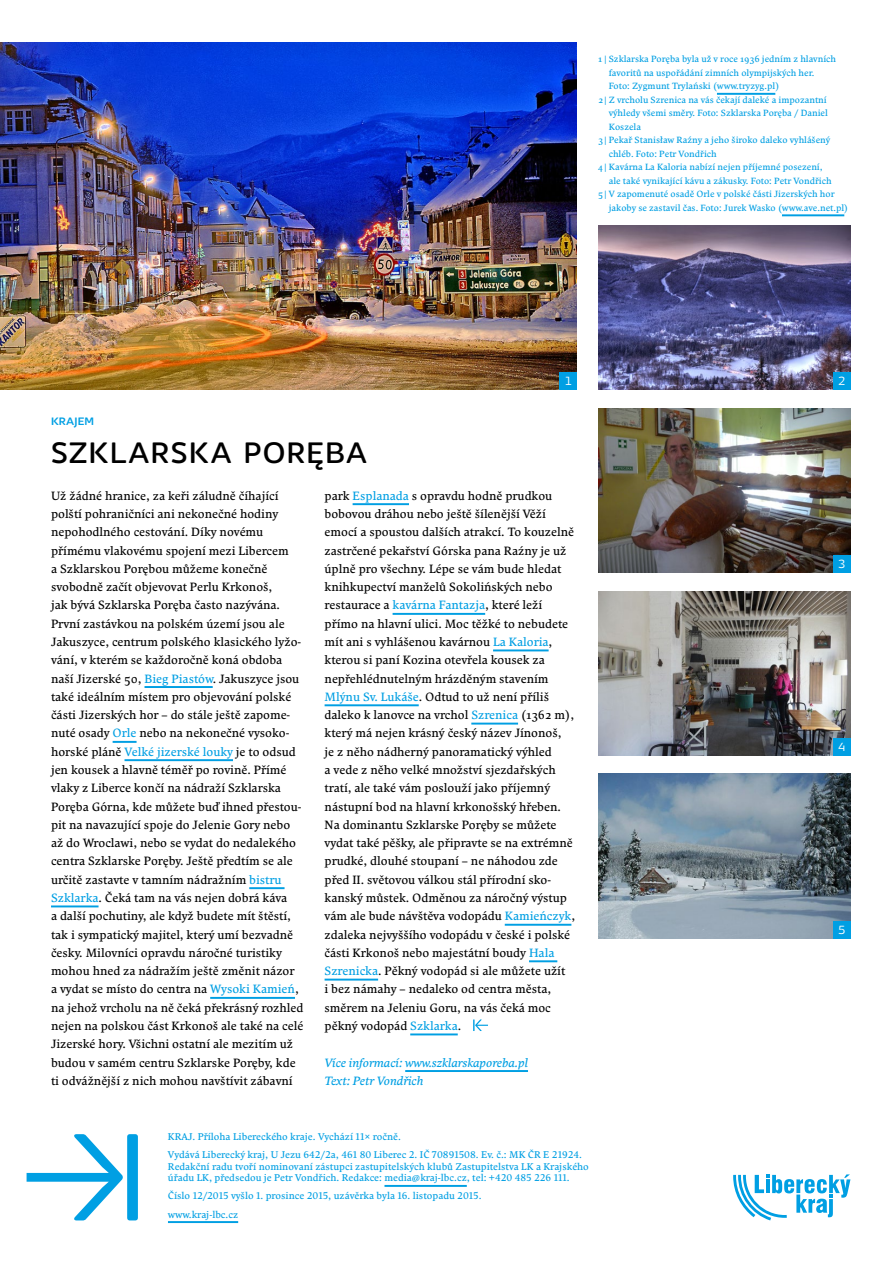
<style>
.page{position:relative;width:893px;height:1263px;background:#fff}
.page>*{position:absolute;margin:0;border:0;box-sizing:border-box;transform-origin:0 0}
.t1{font:500 30px "Knedle";letter-spacing:.05em;color:#000}
.t2{font:500 13.5px "Knedle";color:#009fe3}
.t3{font:12px/18.3px "Comenia Serif";color:#000}
.t4{font:italic 12px/18.3px "Comenia Serif";color:#009fe3}
.t5{font:12px "Knedle";color:#fff}
.t6{font:9.75px/18.1px "Comenia Serif";color:#009fe3}
.t7{font:9px "Comenia Serif";color:#009fe3}
.s1{color:#009fe3}
</style>
<div class="page">
<hr style="left:145px;top:686px;width:68px;height:2px;background:#009fe3">
<hr style="left:113px;top:741px;width:24px;height:2px;background:#009fe3">
<hr style="left:125px;top:759px;width:108px;height:2px;background:#009fe3">
<hr style="left:249px;top:887px;width:36px;height:2px;background:#009fe3">
<hr style="left:51px;top:905px;width:48px;height:2px;background:#009fe3">
<hr style="left:210px;top:997px;width:85px;height:2px;background:#009fe3">
<hr style="left:353px;top:503px;width:56px;height:2px;background:#009fe3">
<hr style="left:393px;top:613px;width:92px;height:2px;background:#009fe3">
<hr style="left:493px;top:649px;width:56px;height:2px;background:#009fe3">
<hr style="left:325px;top:704px;width:94px;height:2px;background:#009fe3">
<hr style="left:471px;top:723px;width:47px;height:1px;background:#009fe3">
<hr style="left:505px;top:924px;width:66px;height:2px;background:#009fe3">
<hr style="left:529px;top:960px;width:28px;height:2px;background:#009fe3">
<hr style="left:325px;top:979px;width:53px;height:1px;background:#009fe3">
<hr style="left:410px;top:1033px;width:48px;height:2px;background:#009fe3">
<hr style="left:405px;top:1070px;width:123px;height:2px;background:#009fe3">
<svg style="left:473px;top:1019px;width:15px;height:12px"></svg>
<div style="left:127px;top:1134px;width:11px;height:86px;background:#009fe3;border-radius:3px"></div>
<svg style="left:27px;top:1134px;width:96px;height:86px"></svg>
<hr style="left:384px;top:1185px;width:83px;height:2px;background:#009fe3">
<hr style="left:168px;top:1221px;width:70px;height:2px;background:#009fe3">
<hr style="left:717px;top:93px;width:58px;height:2px;background:#009fe3">
<hr style="left:782px;top:214px;width:62px;height:2px;background:#009fe3">
<img style="left:0;top:43px;width:577px;height:347px">
<div style="left:560px;top:373px;width:17px;height:17px;background:#009fe3"></div>
<svg style="left:733px;top:1174px;width:117px;height:46px"></svg>
<img style="left:598px;top:225px;width:252px;height:165px">
<img style="left:598px;top:591px;width:252px;height:165px">
<img style="left:598px;top:774px;width:252px;height:164px">
<img style="left:598px;top:408px;width:252px;height:165px">
<div style="left:833px;top:556px;width:17px;height:17px;background:#009fe3"></div>
<div style="left:833px;top:373px;width:17px;height:17px;background:#009fe3"></div>
<div style="left:833px;top:739px;width:17px;height:17px;background:#009fe3"></div>
<div style="left:833px;top:921px;width:17px;height:17px;background:#009fe3"></div>
<p class="t7" style="left:598px;top:53px;width:239px">1 | Szklarska Poręba byla už v roce 1936 jedním z hlavních</p>
<p class="t7" style="left:609px;top:66px;width:207px">favoritů na uspořádání zimních olympijských her.</p>
<p class="t7" style="left:609px;top:80px;width:172px">Foto: Zygmunt Trylański (www.tryzyg.pl)</p>
<p class="t7" style="left:598px;top:93px;width:230px">2| Z vrcholu Szrenica na vás čekají daleké a impozantní</p>
<p class="t7" style="left:609px;top:107px;width:221px">výhledy všemi směry. Foto: Szklarska Poręba / Daniel</p>
<p class="t7" style="left:609px;top:120px;width:34px">Koszela</p>
<p class="t7" style="left:598px;top:134px;width:234px">3| Pekař Stanisław Raźny a jeho široko daleko vyhlášený</p>
<p class="t7" style="left:609px;top:147px;width:109px">chléb. Foto: Petr Vondřich</p>
<p class="t7" style="left:598px;top:161px;width:226px">4| Kavárna La Kaloria nabízí nejen příjemné posezení,</p>
<p class="t7" style="left:609px;top:174px;width:224px">ale také vynikající kávu a zákusky. Foto: Petr Vondřich</p>
<p class="t7" style="left:598px;top:188px;width:238px">5| V zapomenuté osadě Orle v polské části Jizerských hor</p>
<p class="t7" style="left:609px;top:201px;width:241px">jakoby se zastavil čas. Foto: Jurek Wasko (www.ave.net.pl)</p>
<p class="t2" style="left:51px;top:411px;width:44px">Krajem</p>
<p class="t5" style="left:565px;top:373px;width:9px">1</p>
<h1 class="t1" style="left:51px;top:432px;width:317px">SZKLARSKA PORĘBA</h1>
<p class="t3" style="left:51px;top:486px;width:254px">Už žádné hranice, za keři záludně číhající polští pohraničníci ani nekonečné hodiny nepohodlného cestování. Díky novému přímému vlakovému spojení mezi Libercem<br>a Szklarskou Porębou můžeme konečně svobodně začít objevovat Perlu Krkonoš,<br>jak bývá Szklarska Poręba často nazývána.<br>První zastávkou na polském území jsou ale Jakuszyce, centrum polského klasického lyžo&shy;vání, v kterém se každoročně koná obdoba naší Jizerské 50, <span class="s1">Bieg Piastów</span>. Jakuszyce jsou také ideálním místem pro objevování polské části Jizerských hor – do stále ještě zapome&shy;nuté osady <span class="s1">Orle</span> nebo na nekonečné vysoko&shy;horské pláně <span class="s1">Velké jizerské louky</span> je to odsud jen kousek a hlavně téměř po rovině. Přímé vlaky z Liberce končí na nádraží Szklarska Poręba Górna, kde můžete buď ihned přestou&shy;pit na navazující spoje do Jelenie Gory nebo až do Wroclawi, nebo se vydat do nedalekého centra Szklarske Poręby. Ještě předtím se ale určitě zastavte v tamním nádražním <span class="s1">bistru Szklarka</span>. Čeká tam na vás nejen dobrá káva<br>a další pochutiny, ale když budete mít štěstí, tak i sympatický majitel, který umí bezvadně česky. Milovníci opravdu náročné turistiky mohou hned za nádražím ještě změnit názor a vydat se místo do centra na <span class="s1">Wysoki Kamień</span>, na jehož vrcholu na ně čeká překrásný rozhled nejen na polskou část Krkonoš ale také na celé Jizerské hory. Všichni ostatní ale mezitím už budou v samém centru Szklarske Poręby, kde ti odvážnější z nich mohou navštívit zábavní</p>
<p class="t3" style="left:325px;top:486px;width:252px">park <span class="s1">Esplanada</span> s opravdu hodně prudkou bobovou dráhou nebo ještě šílenější Věží emocí a spoustou dalších atrakcí. To kouzelně zastrčené pekařství Górska pana Raźny je už úplně pro všechny. Lépe se vám bude hledat knihkupectví manželů Sokolińských nebo restaurace a <span class="s1">kavárna Fantazja</span>, které leží přímo na hlavní ulici. Moc těžké to nebudete mít ani s vyhlášenou kavárnou <span class="s1">La Kaloria</span>, kterou si paní Kozina otevřela kousek za nepřehlédnutelným hrázděným stavením <span class="s1">Mlýnu Sv. Lukáše</span>. Odtud to už není příliš daleko k lanovce na vrchol <span class="s1">Szrenica</span> (1362 m), který má nejen krásný český název Jínonoš,<br>je z něho nádherný panoramatický výhled<br>a vede z něho velké množství sjezdařských tratí, ale také vám poslouží jako příjemný nástupní bod na hlavní krkonošský hřeben.<br>Na dominantu Szklarske Poręby se můžete vydat také pěšky, ale připravte se na extrémně prudké, dlouhé stoupaní – ne náhodou zde před II. světovou válkou stál přírodní sko&shy;kanský můstek. Odměnou za náročný výstup vám ale bude návštěva vodopádu <span class="s1">Kamieńczyk</span>, zdaleka nejvyššího vodopádu v české i polské části Krkonoš nebo majestátní boudy <span class="s1">Hala Szrenicka</span>. Pěkný vodopád si ale můžete užít<br>i bez námahy – nedaleko od centra města, směrem na Jeleniu Goru, na vás čeká moc pěkný vodopád <span class="s1">Szklarka</span>.</p>
<p class="t4" style="left:325px;top:1053px;width:205px">Více informací: www.szklarskaporeba.pl<br>Text: Petr Vondřich</p>
<p class="t6" style="left:168px;top:1127px;width:416px">KRAJ. Příloha Libereckého kraje. Vychází 11× ročně.<br>Vydává Liberecký kraj, U Jezu 642/2a, 461 80 Liberec 2. IČ 70891508. Ev. č.: MK ČR E 21924.</p>
<p class="t6" style="left:168px;top:1160px;width:422px;line-height:11.7px">Redakční radu tvoří nominovaní zástupci zastupitelských klubů Zastupitelstva LK a Krajského úřadu LK, předsedou je Petr Vondřich. Redakce: media@kraj-lbc.cz, tel: +420 485 226 111.</p>
<p class="t6" style="left:168px;top:1187px;width:315px">Číslo 12/2015 vyšlo 1. prosince 2015, uzávěrka byla 16. listopadu 2015. www.kraj-lbc.cz</p>
<p class="t5" style="left:838px;top:373px;width:9px">2</p>
<p class="t5" style="left:838px;top:556px;width:9px">3</p>
<p class="t5" style="left:838px;top:739px;width:9px">4</p>
<p class="t5" style="left:838px;top:922px;width:9px">5</p>
</div>
